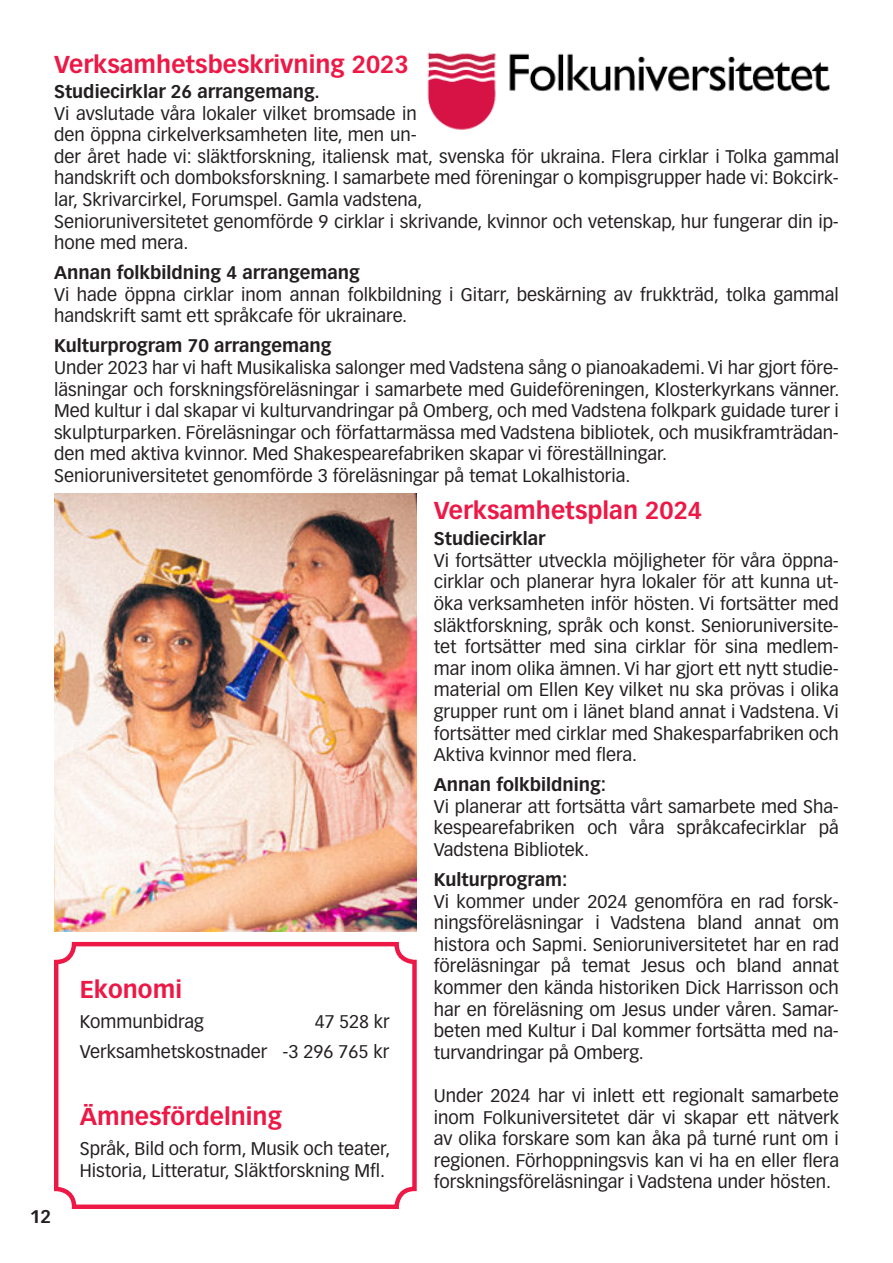
<style>
.page{position:relative;width:893px;height:1263px;background:#fff}
.page>*{position:absolute;margin:0;border:0;box-sizing:border-box;transform-origin:0 0}
.Rubrikavstånd{font:700 24px "Vectora LT Pro";color:#ed1845}
.röd_inforuta{font:700 24px "Vectora LT Pro";color:#ed1845}
.Huvudtexten{font:18px/21.6px "Vectora LT Pro";color:#231f20;text-align:justify}
.Huvudtexten-2{font:700 18px "Vectora LT Pro";color:#231f20}
.röd_inforuta-2{font:18px/21.6px "Vectora LT Pro";color:#231f20}
</style>
<div class="page">
<img style="left:427px;top:52px;width:403px;height:78px">
<div style="left:54px;top:942px;width:363px;height:267px;border:4px solid #ed1845;border-radius:18px"></div>
<img style="left:54px;top:493px;width:363px;height:438px">
<p class="Rubrikavstånd" style="left:54px;top:49px;width:356px">Verksamhetsbeskrivning 2023</p>
<p class="Huvudtexten-2" style="left:54px;top:80px;width:267px">Studiecirklar 26 arrangemang.</p>
<p class="Huvudtexten" style="left:54px;top:102px;width:786px;text-align:left">Vi avslutade våra lokaler vilket bromsade in<br>den öppna cirkelverksamheten lite, men un-<br>der året hade vi: släktforskning, italiensk mat, svenska för ukraina. Flera cirklar i Tolka gammal handskrift och domboksforskning. I samarbete med föreningar o kompisgrupper hade vi: Bokcirk&shy;lar, Skrivarcirkel, Forumspel. Gamla vadstena,</p>
<p class="Huvudtexten" style="left:54px;top:210px;width:786px">Senioruniversitetet genomförde 9 cirklar i skrivande, kvinnor och vetenskap, hur fungerar din ip&shy;hone med mera.</p>
<p class="Huvudtexten-2" style="left:54px;top:262px;width:307px">Annan folkbildning 4 arrangemang</p>
<p class="Huvudtexten" style="left:54px;top:284px;width:786px">Vi hade öppna cirklar inom annan folkbildning i Gitarr, beskärning av frukkträd, tolka gammal handskrift samt ett språkcafe för ukrainare.</p>
<p class="Huvudtexten-2" style="left:54px;top:335px;width:279px">Kulturprogram 70 arrangemang</p>
<p class="Huvudtexten" style="left:54px;top:357px;width:787px">Under 2023 har vi haft Musikaliska salonger med Vadstena sång o pianoakademi. Vi har gjort före&shy;läsningar och forskningsföreläsningar i samarbete med Guideföreningen, Klosterkyrkans vänner.<br>Med kultur i dal skapar vi kulturvandringar på Omberg, och med Vadstena folkpark guidade turer i skulpturparken. Föreläsningar och författarmässa med Vadstena bibliotek, och musikframträdan&shy;den med aktiva kvinnor. Med Shakespearefabriken skapar vi föreställningar.</p>
<p class="Huvudtexten" style="left:54px;top:465px;width:578px">Senioruniversitetet genomförde 3 föreläsningar på temat Lokalhistoria.</p>
<p class="Rubrikavstånd" style="left:434px;top:496px;width:270px">Verksamhetsplan 2024</p>
<p class="Huvudtexten-2" style="left:434px;top:528px;width:113px">Studiecirklar</p>
<p class="Huvudtexten" style="left:434px;top:550px;width:407px">Vi fortsätter utveckla möjligheter för våra öppna&shy;cirklar och planerar hyra lokaler för att kunna ut&shy;öka verksamheten inför hösten. Vi fortsätter med släktforskning, språk och konst. Senioruniversite&shy;tet fortsätter med sina cirklar för sina medlem&shy;mar inom olika ämnen. Vi har gjort ett nytt studie&shy;material om Ellen Key vilket nu ska prövas i olika grupper runt om i länet bland annat i Vadstena. Vi fortsätter med cirklar med Shakesparfabriken och Aktiva kvinnor med flera.</p>
<p class="Huvudtexten-2" style="left:434px;top:774px;width:174px">Annan folkbildning:</p>
<p class="Huvudtexten" style="left:434px;top:796px;width:407px">Vi planerar att fortsätta vårt samarbete med Sha&shy;kespearefabriken och våra språkcafecirklar på Vadstena Bibliotek.</p>
<p class="Huvudtexten-2" style="left:434px;top:868px;width:135px">Kulturprogram:</p>
<p class="Huvudtexten" style="left:434px;top:890px;width:407px">Vi kommer under 2024 genomföra en rad forsk&shy;ningsföreläsningar i Vadstena bland annat om histora och Sapmi. Senioruniversitetet har en rad föreläsningar på temat Jesus och bland annat kommer den kända historiken Dick Harrisson och har en föreläsning om Jesus under våren. Samar&shy;beten med Kultur i Dal kommer fortsätta med na&shy;turvandringar på Omberg.</p>
<p class="Huvudtexten" style="left:434px;top:1085px;width:407px">Under 2024 har vi inlett ett regionalt samarbete inom Folkuniversitetet där vi skapar ett nätverk av olika forskare som kan åka på turné runt om i regionen. Förhoppningsvis kan vi ha en eller flera forskningsföreläsningar i Vadstena under hösten.</p>
<p class="röd_inforuta" style="left:80px;top:974px;width:104px">Ekonomi</p>
<p class="röd_inforuta-2" style="left:80px;top:1011px;width:126px">Kommunbidrag</p>
<p class="röd_inforuta-2" style="left:315px;top:1011px;width:76px">47 528 kr</p>
<p class="röd_inforuta-2" style="left:80px;top:1041px;width:311px">Verksamhetskostnader -3 296 765 kr</p>
<p class="röd_inforuta" style="left:80px;top:1102px;width:204px">Ämnesfördelning</p>
<p class="röd_inforuta-2" style="left:80px;top:1138px;width:312px">Språk, Bild och form, Musik och teater,<br>Historia, Litteratur, Släktforskning Mfl.</p>
<p class="Huvudtexten-2" style="left:30px;top:1205px;width:23px">12</p>
</div>
